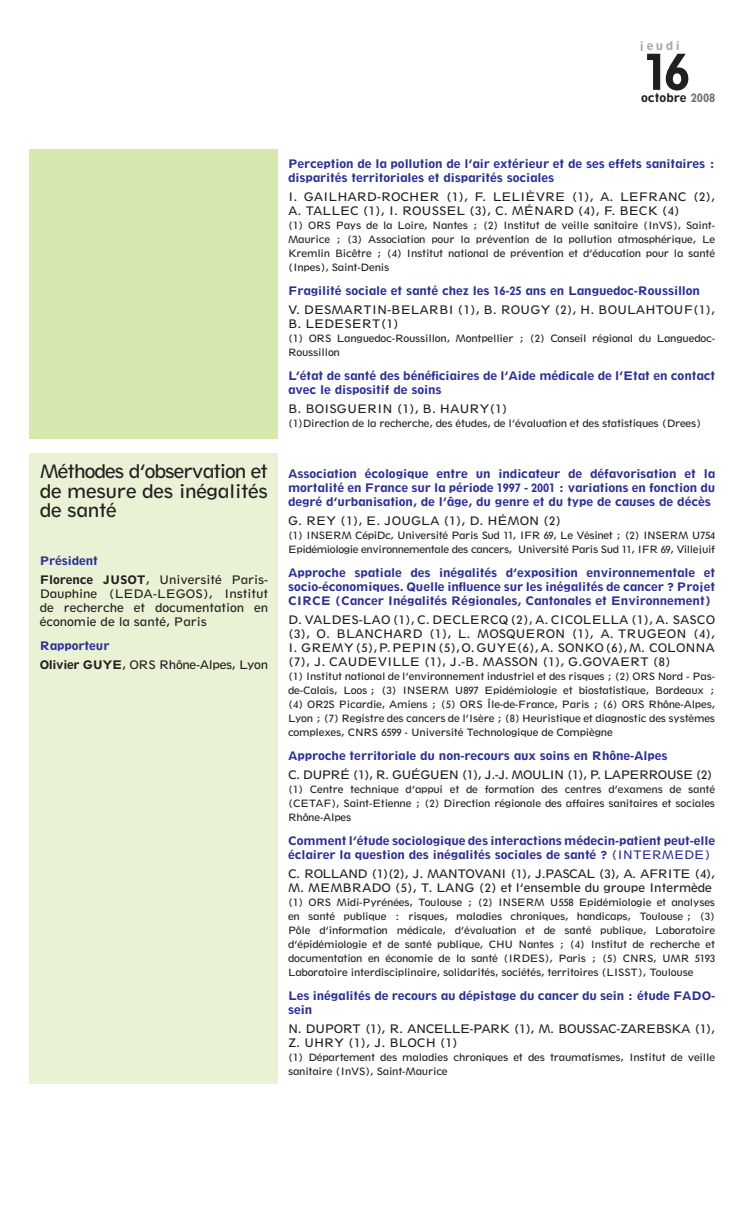
<style>
.page{position:relative;width:745px;height:1231px;background:#fff}
.page>*{position:absolute;margin:0;border:0;box-sizing:border-box;transform-origin:0 0}
.t1{font:52.5px "Spartan Heavy Classified";color:#231f20}
.t2{font:19.25px/19.2px "Spartan Book Classified";letter-spacing:-.025em;color:#231f20;text-align:justify}
.t3{font:12.25px/14px "Spartan Heavy Classified";letter-spacing:-.01em;color:#2e3092}
.t4{font:12.25px/14px "Spartan Book Classified";letter-spacing:-.01em;color:#231f20}
.t5{font:12.25px/14px "Spartan Book Classified";letter-spacing:-.05em;color:#231f20}
.t6{font:12.25px "Spartan Book Classified";letter-spacing:-.06em;color:#231f20}
.t7{font:12.25px "Spartan Book Classified";letter-spacing:-.03em;color:#231f20}
.t8{font:12.25px "Spartan Heavy Classified";color:#231f20}
.t9{font:12.25px "Spartan Heavy Classified";letter-spacing:.2em;color:#a7a9ac}
.t10{font:10.5px/14px "Spartan Book Classified";letter-spacing:-.025em;color:#231f20;text-align:justify}
.s1{color:#6d6e70}
.s2{font-family:"Spartan Heavy Classified"}
.s3{font-family:"Spartan Book Classified"}
</style>
<div class="page">
<div style="left:30px;top:453px;width:248px;height:630px;background:#eaf2d5"></div>
<div style="left:30px;top:149px;width:248px;height:289px;background:#d7e8ae"></div>
<p class="t9" style="left:639px;top:38px;width:42px">jeudi</p>
<h1 class="t1" style="left:642px;top:41px;width:49px">16</h1>
<p class="t8" style="left:640px;top:91px;width:76px">octobre <span class="s1">2008</span></p>
<h2 class="t2" style="left:40px;top:462px;width:230px">Méthodes d’observation et de mesure des inégalités de santé</h2>
<p class="t3" style="left:40px;top:553px;width:60px">Président</p>
<p class="t4" style="left:40px;top:572px;width:230px;text-align:justify"><span class="s2">Florence JUSOT</span>, Université Paris-Dauphine (LEDA-LEGOS), Institut de recherche et documentation en économie de la santé, Paris</p>
<p class="t3" style="left:40px;top:638px;width:71px">Rapporteur</p>
<p class="t7" style="left:40px;top:657px;width:230px"><span class="s2">Olivier GUYE</span>, ORS Rhône-Alpes, Lyon</p>
<p class="t3" style="left:288px;top:157px;width:428px">Perception de la pollution de l’air extérieur et de ses effets sanitaires : disparités territoriales et disparités sociales</p>
<p class="t4" style="left:288px;top:190px;width:428px">I. GAILHARD-ROCHER (1), F. LELIÈVRE (1), A. LEFRANC (2),<br>A. TALLEC (1), I. ROUSSEL (3), C. MÉNARD (4), F. BECK (4)</p>
<p class="t10" style="left:288px;top:218px;width:428px">(1) ORS Pays de la Loire, Nantes ; (2) Institut de veille sanitaire (InVS), Saint-Maurice ; (3) Association pour la prévention de la pollution atmosphérique, Le Kremlin Bicêtre ; (4) Institut national de prévention et d’éducation pour la santé (Inpes), Saint-Denis</p>
<p class="t3" style="left:288px;top:284px;width:413px">Fragilité sociale et santé chez les 16-25 ans en Languedoc-Roussillon</p>
<p class="t4" style="left:288px;top:303px;width:428px">V. DESMARTIN-BELARBI (1), B. ROUGY (2), H. BOULAHTOUF(1),<br>B. LEDESERT(1)</p>
<p class="t10" style="left:288px;top:331px;width:428px">(1) ORS Languedoc-Roussillon, Montpellier ; (2) Conseil régional du Languedoc-<br>Roussillon</p>
<p class="t3" style="left:288px;top:369px;width:428px">L’état de santé des bénéficiaires de l’Aide médicale de l’Etat en contact avec le dispositif de soins</p>
<p class="t4" style="left:288px;top:402px;width:221px">B. BOISGUERIN (1), B. HAURY(1)</p>
<p class="t10" style="left:288px;top:416px;width:414px">(1)Direction de la recherche, des études, de l’évaluation et des statistiques (Drees)</p>
<p class="t3" style="left:288px;top:466px;width:428px;text-align:justify">Association écologique entre un indicateur de défavorisation et la mortalité en France sur la période 1997 - 2001 : variations en fonction du degré d’urbanisation, de l’âge, du genre et du type de causes de décès</p>
<p class="t4" style="left:288px;top:513px;width:274px">G. REY (1), E. JOUGLA (1), D. HÉMON (2)</p>
<p class="t10" style="left:288px;top:528px;width:428px">(1) INSERM CépiDc, Université Paris Sud 11, IFR 69, Le Vésinet ; (2) INSERM U754<br>Epidémiologie environnementale des cancers, Université Paris Sud 11, IFR 69, Villejuif</p>
<p class="t3" style="left:288px;top:565px;width:428px;text-align:justify">Approche spatiale des inégalités d’exposition environnementale et socio-économiques. Quelle influence sur les inégalités de cancer ? Projet CIRCE (Cancer Inégalités Régionales, Cantonales et Environnement)</p>
<p class="t4" style="left:288px;top:612px;width:428px;text-align:justify">D. VALDES-LAO (1), C. DECLERCQ (2), A. CICOLELLA (1), A. SASCO (3), O. BLANCHARD (1), L. MOSQUERON (1), A. TRUGEON (4), I. GREMY (5), P. PEPIN (5), O. GUYE(6), A. SONKO (6), M. COLONNA (7), J. CAUDEVILLE (1), J.-B. MASSON (1), G.GOVAERT (8)</p>
<p class="t10" style="left:288px;top:669px;width:428px">(1) Institut national de l’environnement industriel et des risques ; (2) ORS Nord - Pas&shy;de-Calais, Loos ; (3) INSERM U897 Epidémiologie et biostatistique, Bordeaux ; (4) OR2S Picardie, Amiens ; (5) ORS Île-de-France, Paris ; (6) ORS Rhône-Alpes, Lyon ; (7) Registre des cancers de l’Isère ; (8) Heuristique et diagnostic des systèmes complexes, CNRS 6599 - Université Technologique de Compiègne</p>
<p class="t3" style="left:288px;top:748px;width:381px">Approche territoriale du non-recours aux soins en Rhône-Alpes</p>
<p class="t6" style="left:288px;top:767px;width:426px">C. DUPRÉ (1), R. GUÉGUEN (1), J.-J. MOULIN (1), P. LAPERROUSE (2)</p>
<p class="t10" style="left:288px;top:782px;width:428px">(1) Centre technique d’appui et de formation des centres d’examens de santé (CETAF), Saint-Etienne ; (2) Direction régionale des affaires sanitaires et sociales Rhône-Alpes</p>
<p class="t3" style="left:288px;top:833px;width:428px">Comment l’étude sociologique des interactions médecin-patient peut-elle éclairer la question des inégalités sociales de santé ? <span class="s3">(INTERMEDE)</span></p>
<p class="t4" style="left:288px;top:866px;width:428px">C. ROLLAND (1)(2), J. MANTOVANI (1), J.PASCAL (3), A. AFRITE (4),<br>M. MEMBRADO (5), T. LANG (2) et l’ensemble du groupe Intermède</p>
<p class="t10" style="left:288px;top:894px;width:428px">(1) ORS Midi-Pyrénées, Toulouse ; (2) INSERM U558 Epidémiologie et analyses en santé publique : risques, maladies chroniques, handicaps, Toulouse ; (3)<br>Pôle d’information médicale, d’évaluation et de santé publique, Laboratoire d’épidémiologie et de santé publique, CHU Nantes ; (4) Institut de recherche et documentation en économie de la santé (IRDES), Paris ; (5) CNRS, UMR 5193<br>Laboratoire interdisciplinaire, solidarités, sociétés, territoires (LISST), Toulouse</p>
<p class="t3" style="left:288px;top:988px;width:428px">Les inégalités de recours au dépistage du cancer du sein : étude FADO&shy;sein</p>
<p class="t5" style="left:288px;top:1021px;width:428px">N. DUPORT (1), R. ANCELLE-PARK (1), M. BOUSSAC-ZAREBSKA (1),<br>Z. UHRY (1), J. BLOCH (1)</p>
<p class="t10" style="left:288px;top:1049px;width:428px">(1) Département des maladies chroniques et des traumatismes, Institut de veille sanitaire (InVS), Saint-Maurice</p>
</div>
